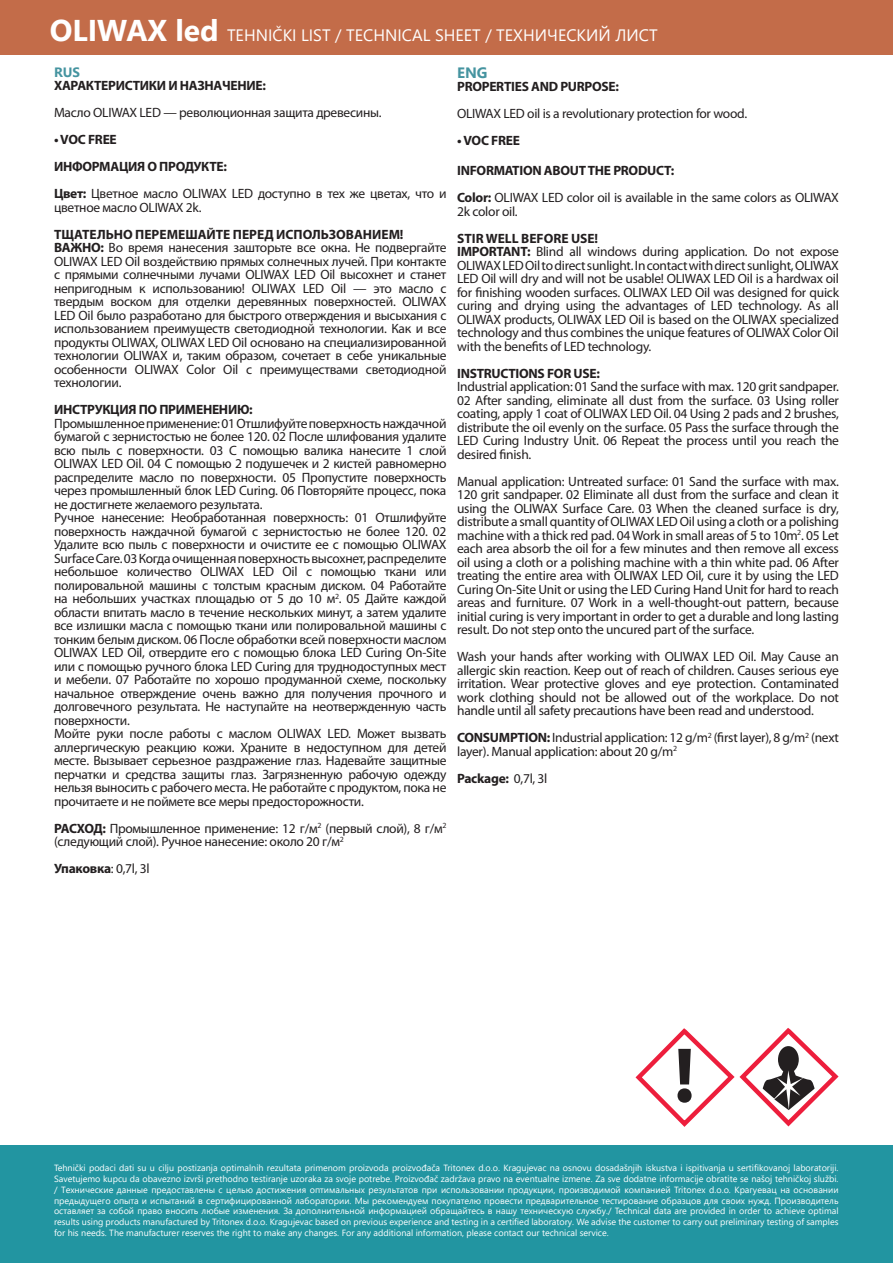
<style>
.page{position:relative;width:893px;height:1263px;background:#fff}
.page>*{position:absolute;margin:0;border:0;box-sizing:border-box;transform-origin:0 0}
.t1{font:16.5px "Segoe UI";color:#fff}
.t2{font:700 15px "Segoe UI";color:#4594a0}
.t3{font:13.5px/13.5px "Myriad Pro";letter-spacing:-.02em;color:#231f20;text-align:justify}
.t4{font:700 13.5px "Myriad Pro";letter-spacing:-.02em;color:#231f20}
.t5{font:700 13.5px "Myriad Pro";color:#231f20}
.t6{font:700 13.5px "Segoe UI";color:#4594a0}
.t7{font:9px/10.8px "Segoe UI";color:#fff;text-align:justify}
.s1{font-weight:700;font-size:30px}
.s2{font-weight:700}
.s3{font-weight:400}
</style>
<div class="page">
<div style="left:0;top:1145px;width:893px;height:118px;background:#2295a1"></div>
<div style="left:0;top:0;width:893px;height:54px;background:#c36c49"></div>
<svg style="left:635px;top:1028px;width:204px;height:99px"></svg>
<p class="t1" style="left:50px;top:20px;width:610px"><span class="s1">OLIWAX led</span> TEHNIČKI LIST / TECHNICAL SHEET / ТЕХНИЧЕСКИЙ ЛИСТ</p>
<p class="t6" style="left:54px;top:59px;width:28px">RUS</p>
<p class="t4" style="left:54px;top:77px;width:214px">ХАРАКТЕРИСТИКИ И НАЗНАЧЕНИЕ:</p>
<p class="t3" style="left:54px;top:106px;width:329px">Масло OLIWAX LED — революционная защита древесины.</p>
<p class="t4" style="left:54px;top:131px;width:64px">• VOC FREE</p>
<p class="t4" style="left:54px;top:158px;width:174px">ИНФОРМАЦИЯ О ПРОДУКТЕ:</p>
<p class="t3" style="left:54px;top:187px;width:394px"><span class="s2">Цвет:</span> Цветное масло OLIWAX LED доступно в тех же цветах, что и цветное масло OLIWAX 2k.</p>
<p class="t5" style="left:54px;top:225px;width:351px">ТЩАТЕЛЬНО ПЕРЕМЕШАЙТЕ ПЕРЕД ИСПОЛЬЗОВАНИЕМ!</p>
<p class="t3" style="left:54px;top:241px;width:394px"><span class="s2">ВАЖНО:</span> Во время нанесения зашторьте все окна. Не подвергайте OLIWAX LED Oil воздействию прямых солнечных лучей. При контакте с прямыми солнечными лучами OLIWAX LED Oil высохнет и станет непригодным к использованию! OLIWAX LED Oil — это масло с твердым воском для отделки деревянных поверхностей. OLIWAX LED Oil было разработано для быстрого отверждения и высыхания с использованием преимуществ светодиодной технологии. Как и все продукты OLIWAX, OLIWAX LED Oil основано на специализированной технологии OLIWAX и, таким образом, сочетает в себе уникальные особенности OLIWAX Color Oil с преимуществами светодиодной технологии.</p>
<p class="t4" style="left:54px;top:401px;width:200px">ИНСТРУКЦИЯ ПО ПРИМЕНЕНИЮ:</p>
<p class="t3" style="left:54px;top:416px;width:394px">Промышленное применение: 01 Отшлифуйте поверхность наждачной бумагой с зернистостью не более 120. 02 После шлифования удалите всю пыль с поверхности. 03 С помощью валика нанесите 1 слой OLIWAX LED Oil. 04 С помощью 2 подушечек и 2 кистей равномерно распределите масло по поверхности. 05 Пропустите поверхность через промышленный блок LED Curing. 06 Повторяйте процесс, пока не достигнете желаемого результата.</p>
<p class="t3" style="left:54px;top:511px;width:394px">Ручное нанесение: Необработанная поверхность: 01 Отшлифуйте поверхность наждачной бумагой с зернистостью не более 120. 02<br>Удалите всю пыль с поверхности и очистите ее с помощью OLIWAX Surface Care. 03 Когда очищенная поверхность высохнет, распределите небольшое количество OLIWAX LED Oil с помощью ткани или полировальной машины с толстым красным диском. 04 Работайте на небольших участках площадью от 5 до 10 м<sup>2</sup>. 05 Дайте каждой области впитать масло в течение нескольких минут, а затем удалите все излишки масла с помощью ткани или полировальной машины с тонким белым диском. 06 После обработки всей поверхности маслом OLIWAX LED Oil, отвердите его с помощью блока LED Curing On-Site или с помощью ручного блока LED Curing для труднодоступных мест и мебели. 07 Работайте по хорошо продуманной схеме, поскольку начальное отверждение очень важно для получения прочного и долговечного результата. Не наступайте на неотвержденную часть поверхности.</p>
<p class="t3" style="left:54px;top:727px;width:394px">Мойте руки после работы с маслом OLIWAX LED. Может вызвать аллергическую реакцию кожи. Храните в недоступном для детей месте. Вызывает серьезное раздражение глаз. Надевайте защитные перчатки и средства защиты глаз. Загрязненную рабочую одежду нельзя выносить с рабочего места. Не работайте с продуктом, пока не прочитаете и не поймете все меры предосторожности.</p>
<p class="t3" style="left:54px;top:821px;width:394px"><span class="s2">РАСХОД:</span> Промышленное применение: 12 г/м<sup>2</sup> (первый слой), 8 г/м<sup>2 </sup>(следующий слой). Ручное нанесение: около 20 г/м<sup>2</sup></p>
<p class="t4" style="left:54px;top:860px;width:97px">Упаковка<span class="s3">: 0,7l, 3l</span></p>
<p class="t2" style="left:457px;top:58px;width:32px">ENG</p>
<p class="t4" style="left:457px;top:78px;width:163px">PROPERTIES AND PURPOSE:</p>
<p class="t3" style="left:457px;top:107px;width:292px">OLIWAX LED oil is a revolutionary protection for wood.</p>
<p class="t4" style="left:457px;top:132px;width:64px">• VOC FREE</p>
<p class="t4" style="left:457px;top:162px;width:219px">INFORMATION ABOUT THE PRODUCT:</p>
<p class="t3" style="left:457px;top:191px;width:383px"><span class="s2">Color:</span> OLIWAX LED color oil is available in the same colors as OLIWAX<br>2k color oil.</p>
<p class="t5" style="left:457px;top:229px;width:142px">STIR WELL BEFORE USE!</p>
<p class="t3" style="left:457px;top:245px;width:383px"><span class="s2">IMPORTANT:</span> Blind all windows during application. Do not expose OLIWAX LED Oil to direct sunlight. In contact with direct sunlight, OLIWAX LED Oil will dry and will not be usable! OLIWAX LED Oil is a hardwax oil for finishing wooden surfaces. OLIWAX LED Oil was designed for quick curing and drying using the advantages of LED technology. As all OLIWAX products, OLIWAX LED Oil is based on the OLIWAX specialized technology and thus combines the unique features of OLIWAX Color Oil with the benefits of LED technology.</p>
<p class="t4" style="left:457px;top:364px;width:144px">INSTRUCTIONS FOR USE:</p>
<p class="t3" style="left:457px;top:380px;width:383px">Industrial application: 01 Sand the surface with max. 120 grit sandpaper.<br>02 After sanding, eliminate all dust from the surface. 03 Using roller coating, apply 1 coat of OLIWAX LED Oil. 04 Using 2 pads and 2 brushes, distribute the oil evenly on the surface. 05 Pass the surface through the LED Curing Industry Unit. 06 Repeat the process until you reach the desired finish.</p>
<p class="t3" style="left:457px;top:474px;width:383px">Manual application: Untreated surface: 01 Sand the surface with max.<br>120 grit sandpaper. 02 Eliminate all dust from the surface and clean it using the OLIWAX Surface Care. 03 When the cleaned surface is dry, distribute a small quantity of OLIWAX LED Oil using a cloth or a polishing machine with a thick red pad. 04 Work in small areas of 5 to 10m<sup>2</sup>. 05 Let each area absorb the oil for a few minutes and then remove all excess oil using a cloth or a polishing machine with a thin white pad. 06 After treating the entire area with OLIWAX LED Oil, cure it by using the LED Curing On-Site Unit or using the LED Curing Hand Unit for hard to reach areas and furniture. 07 Work in a well-thought-out pattern, because initial curing is very important in order to get a durable and long lasting result. Do not step onto the uncured part of the surface.</p>
<p class="t3" style="left:457px;top:650px;width:383px">Wash your hands after working with OLIWAX LED Oil. May Cause an allergic skin reaction. Keep out of reach of children. Causes serious eye irritation. Wear protective gloves and eye protection. Contaminated work clothing should not be allowed out of the workplace. Do not handle until all safety precautions have been read and understood.</p>
<p class="t3" style="left:457px;top:731px;width:383px"><span class="s2">CONSUMPTION:</span> Industrial application: 12 g/m<sup>2</sup> (first layer), 8 g/m<sup>2</sup> (next layer). Manual application: about 20 g/m<sup>2</sup></p>
<p class="t4" style="left:457px;top:769px;width:92px">Package: <span class="s3">0,7l, 3l</span></p>
<p class="t7" style="left:54px;top:1162px;width:786px">Tehnički podaci dati su u cilju postizanja optimalnih rezultata primenom proizvoda proizvođača Tritonex d.o.o. Kragujevac na osnovu dosadašnjih iskustva i ispitivanja u sertifikovanoj laboratoriji.<br>Savetujemo kupcu da obavezno izvrši prethodno testiranje uzoraka za svoje potrebe. Proizvođač zadržava pravo na eventualne izmene. Za sve dodatne informacije obratite se našoj tehničkoj službi. / Технические данные предоставлены с целью достижения оптимальных результатов при использовании продукции, производимой компанией Tritonex d.o.o. Крагуевац на основании предыдущего опыта и испытаний в сертифицированной лаборатории. Мы рекомендуем покупателю провести предварительное тестирование образцов для своих нужд. Производитель оставляет за собой право вносить любые изменения. За дополнительной информацией обращайтесь в нашу техническую службу./ Technical data are provided in order to achieve optimal results using products manufactured by Tritonex d.o.o. Kragujevac based on previous experience and testing in a certified laboratory. We advise the customer to carry out preliminary testing of samples for his needs. The manufacturer reserves the right to make any changes. For any additional information, please contact our technical service.</p>
</div>
